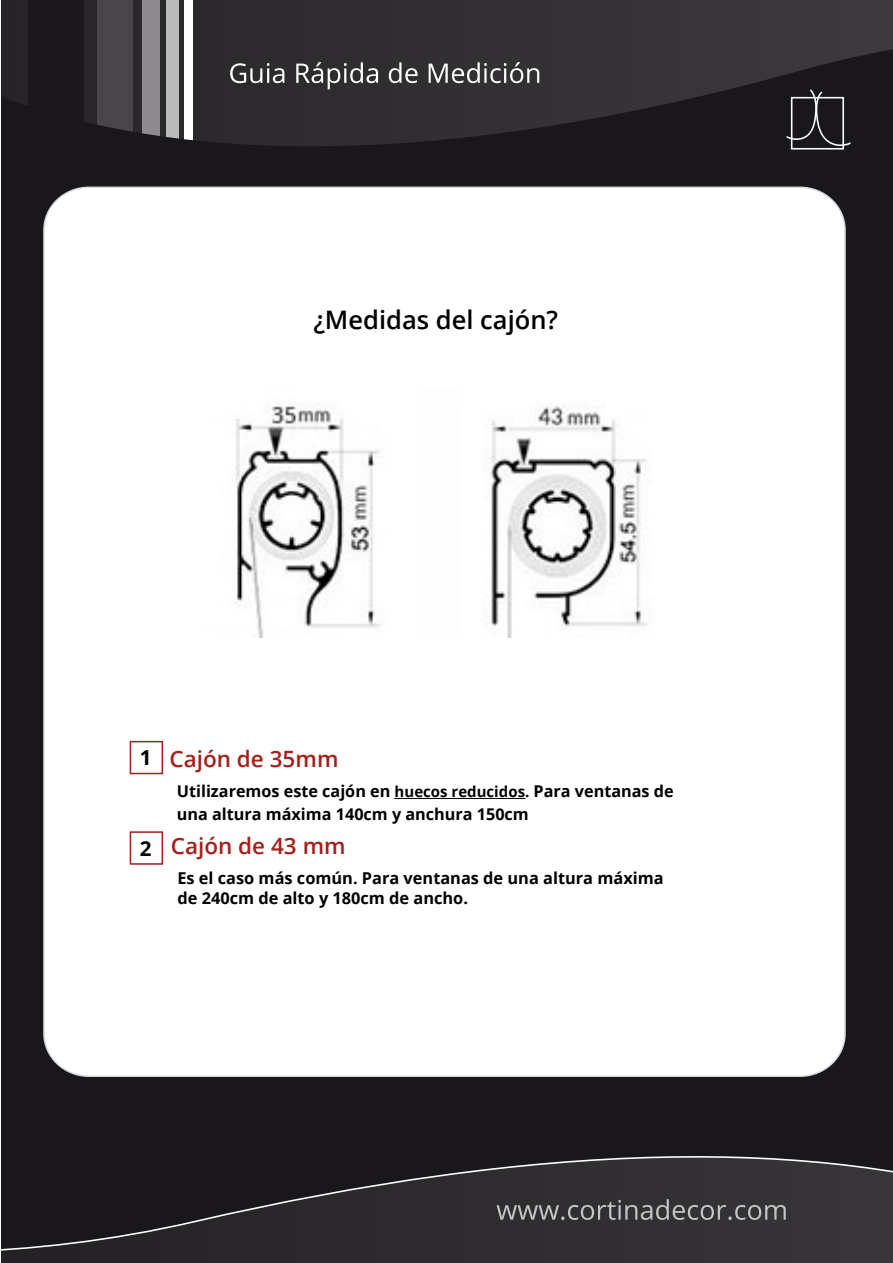
<style>
.page{position:relative;width:893px;height:1263px;background:#fff}
.page>*{position:absolute;margin:0;border:0;box-sizing:border-box;transform-origin:0 0}
.t1{font:600 25.5px "Open Sans";color:#000}
.t2{font:600 22.5px "Open Sans";color:#a51f1b}
.t3{font:700 20.55px "Open Sans";color:#000}
.t4{font:700 16.35px/19.6px "Open Sans";color:#000}
.t5{font:700 16.2px/22.4px "Open Sans";color:#000}
.s1{font-size:15px}
</style>
<div class="page">
<div style="left:1px;top:0;width:892px;height:1263px;background:#1a171c"></div>
<svg style="left:1px;top:1156px;width:892px;height:107px"></svg>
<svg style="left:1px;top:0;width:892px;height:146px"></svg>
<svg style="left:497px;top:1199px;width:289px;height:21px;background:#545255"></svg>
<svg style="left:230px;top:63px;width:54px;height:20px"></svg>
<svg style="left:296px;top:62px;width:82px;height:27px;background:#605e61"></svg>
<svg style="left:389px;top:62px;width:29px;height:21px"></svg>
<svg style="left:429px;top:62px;width:110px;height:21px;background:#6a686a"></svg>
<div style="left:44px;top:187px;width:801px;height:889px;background:#fff;border-radius:44px"></div>
<svg style="left:785px;top:88px;width:67px;height:61px"></svg>
<div style="left:791px;top:97px;width:53px;height:53px;border:2px solid #fff"></div>
<hr style="left:395px;top:798px;width:130px;height:1px;background:#000">
<div style="left:130px;top:741px;width:33px;height:33px;border:2px solid #a51f1b"></div>
<div style="left:130px;top:831px;width:33px;height:34px;border:2px solid #a51f1b"></div>
<img style="left:235px;top:404px;width:412px;height:234px">
<h1 class="t1" style="left:313px;top:303px;width:246px">¿Medidas del cajón?</h1>
<p class="t3" style="left:140px;top:743px;width:13px">1</p>
<p class="t3" style="left:140px;top:834px;width:13px">2</p>
<h2 class="t2" style="left:169px;top:743px;width:171px">Cajón de 35mm</h2>
<p class="t5" style="left:177px;top:780px;width:498px">Utilizaremos este cajón en <span class="s1">huecos reducidos.</span> Para ventanas de una altura máxima 140cm y anchura 150cm</p>
<h2 class="t2" style="left:171px;top:831px;width:176px">Cajón de 43 mm</h2>
<p class="t4" style="left:177px;top:868px;width:488px">Es el caso más común. Para ventanas de una altura máxima de 240cm de alto y 180cm de ancho.</p>
</div>
